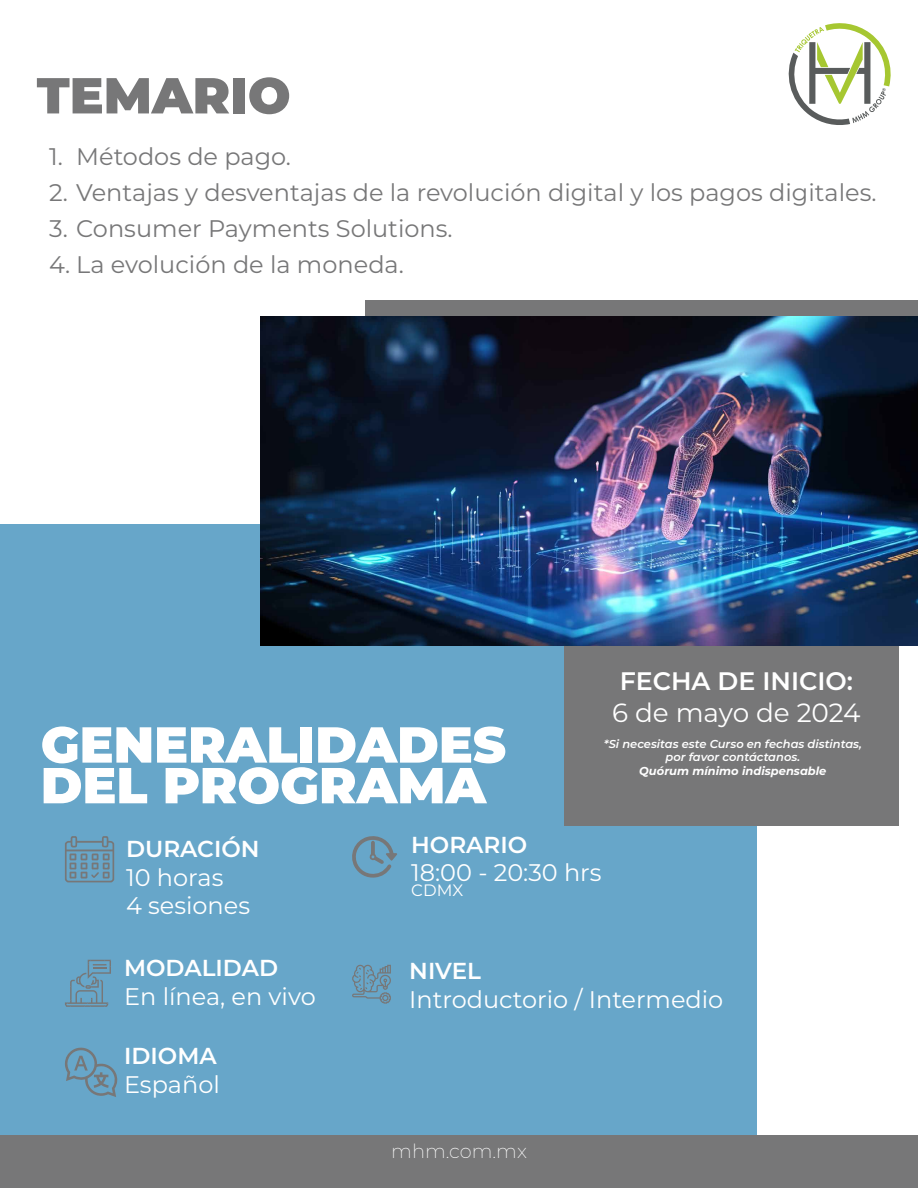
<style>
.page{position:relative;width:918px;height:1188px;background:#fff}
.page>*{position:absolute;margin:0;border:0;box-sizing:border-box;transform-origin:0 0}
.t1{font:900 50.55px "Montserrat";color:#fff}
.t2{font:900 50.55px "Montserrat";color:#777778}
.t3{font:26.25px "Montserrat";letter-spacing:-.005em;color:#fff}
.t4{font:600 25.35px "Montserrat";color:#fff}
.t5{font:24px "Montserrat";color:#777778}
.t6{font:24px/28.8px "Montserrat";color:#fff}
.t7{font:600 23.1px "Montserrat";color:#fff}
.t8{font:200 19.5px "Montserrat";color:#fff}
.t9{font:16.5px "Montserrat";color:#fff}
.t10{font:italic 600 11.4px/13.8px "Montserrat";color:#fff;text-align:center}
.t11{font:italic 700 11.4px "Montserrat";color:#fff}
</style>
<div class="page">
<div style="left:0;top:525px;width:756px;height:630px;background:#67a6c9"></div>
<div style="left:0;top:1136px;width:918px;height:52px;background:#777778"></div>
<svg style="left:788px;top:23px;width:103px;height:102px"></svg>
<div style="left:366px;top:301px;width:552px;height:28px;background:#777778"></div>
<div style="left:564px;top:417px;width:335px;height:409px;background:#777778"></div>
<img style="left:260px;top:316px;width:658px;height:329px">
<svg style="left:352px;top:836px;width:45px;height:42px"></svg>
<svg style="left:65px;top:960px;width:46px;height:47px"></svg>
<svg style="left:65px;top:836px;width:49px;height:46px"></svg>
<svg style="left:352px;top:964px;width:39px;height:40px"></svg>
<svg style="left:65px;top:1047px;width:52px;height:50px"></svg>
<h1 class="t2" style="left:37px;top:58px;width:255px">TEMARIO</h1>
<p class="t5" style="left:49px;top:140px;width:243px">1. Métodos de pago.</p>
<p class="t5" style="left:49px;top:176px;width:829px">2. Ventajas y desventajas de la revolución digital y los pagos digitales.</p>
<p class="t5" style="left:49px;top:212px;width:405px">3. Consumer Payments Solutions.</p>
<p class="t5" style="left:49px;top:248px;width:356px">4. La evolución de la moneda.</p>
<h1 class="t1" style="left:41px;top:707px;width:467px">GENERALIDADES</h1>
<p class="t4" style="left:620px;top:663px;width:235px">FECHA DE INICIO:</p>
<p class="t3" style="left:612px;top:694px;width:250px">6 de mayo de 2024</p>
<p class="t10" style="left:604px;top:736px;width:260px">*Si necesitas este Curso en fechas distintas, por favor contáctanos.</p>
<h1 class="t1" style="left:41px;top:747px;width:447px">DEL PROGRAMA</h1>
<p class="t7" style="left:126px;top:832px;width:135px">DURACIÓN</p>
<p class="t6" style="left:126px;top:862px;width:126px">10 horas<br>4 sesiones</p>
<p class="t7" style="left:411px;top:828px;width:118px">HORARIO</p>
<p class="t6" style="left:411px;top:858px;width:192px">18:00 - 20:30 hrs</p>
<p class="t9" style="left:411px;top:879px;width:54px">CDMX</p>
<p class="t11" style="left:639px;top:763px;width:189px">Quórum mínimo indispensable</p>
<p class="t7" style="left:124px;top:952px;width:156px">MODALIDAD</p>
<p class="t6" style="left:124px;top:981px;width:193px">En línea, en vivo</p>
<p class="t7" style="left:124px;top:1039px;width:94px">IDIOMA</p>
<p class="t6" style="left:124px;top:1069px;width:97px">Español</p>
<p class="t7" style="left:409px;top:954px;width:73px">NIVEL</p>
<p class="t6" style="left:409px;top:984px;width:316px">Introductorio / Intermedio</p>
<p class="t8" style="left:391px;top:1138px;width:137px">mhm.com.mx</p>
</div>
